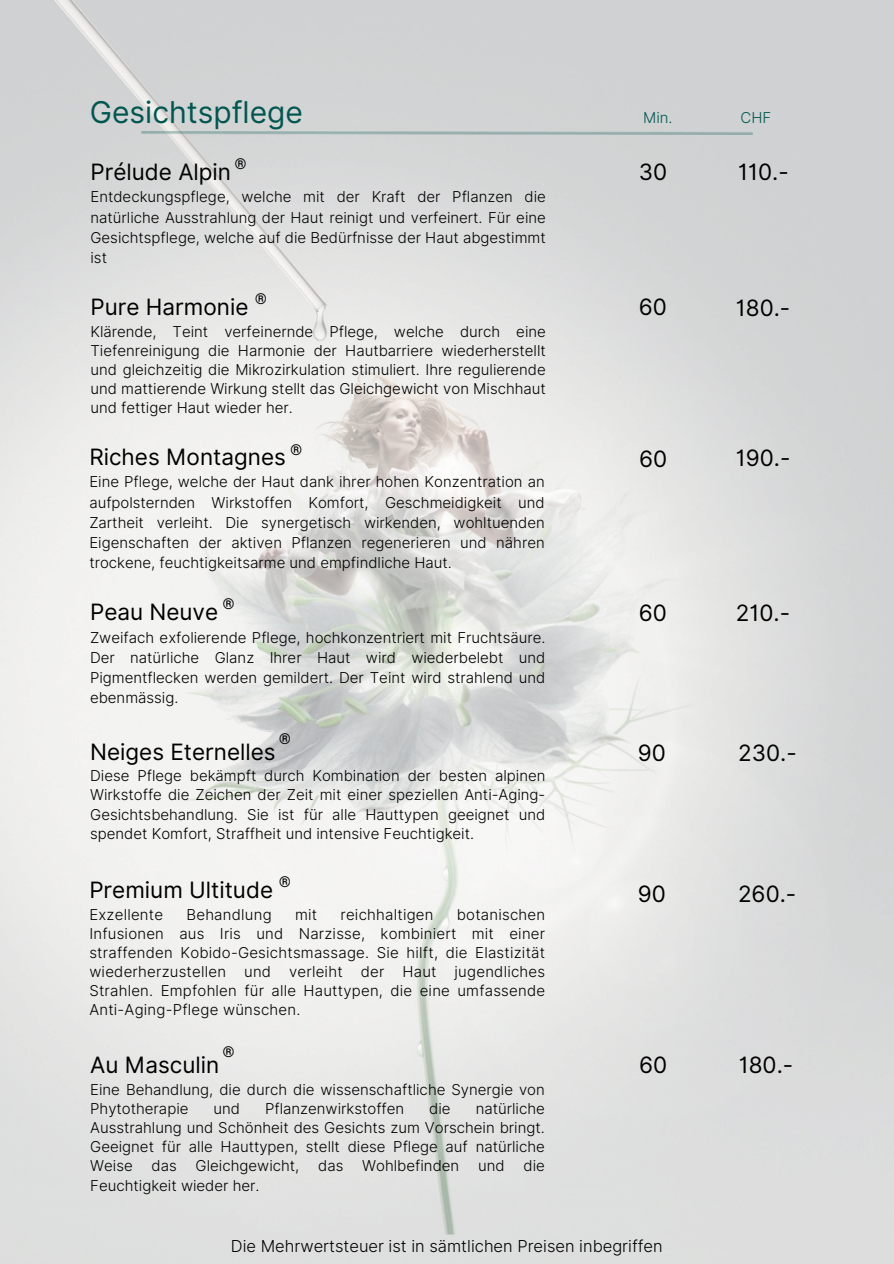
<style>
.page{position:relative;width:894px;height:1264px;background:#fff}
.page>*{position:absolute;margin:0;border:0;box-sizing:border-box;transform-origin:0 0}
.t1{font:30px "Inter";color:#005750}
.t2{font:22.5px "Inter";color:#000}
.t3{font:300 16.5px "Inter";color:#000}
.t4{font:300 15px/19.2px "Inter";color:#000;text-align:justify}
.t5{font:300 15px "Inter";color:#005750}
.t6{font:15px "Inter";color:#000}
</style>
<div class="page">
<img style="left:0;top:0;width:893px;height:1263px">
<img style="left:89px;top:131px;width:715px;height:4px">
<p class="t1" style="left:90px;top:94px;width:214px">Gesichtspflege</p>
<h1 class="t2" style="left:90px;top:158px;width:142px">Prélude Alpin</h1>
<p class="t4" style="left:90px;top:187px;width:456px;line-height:20.2px">Entdeckungspflege, welche mit der Kraft der Pflanzen die natürliche Ausstrahlung der Haut reinigt und verfeinert. Für eine Gesichtspflege, welche auf die Bedürfnisse der Haut abgestimmt ist</p>
<h3 class="t2" style="left:90px;top:293px;width:159px">Pure Harmonie</h3>
<p class="t6" style="left:234px;top:154px;width:14px">®</p>
<p class="t6" style="left:255px;top:290px;width:14px">®</p>
<p class="t4" style="left:90px;top:321px;width:456px">Klärende, Teint verfeinernde Pflege, welche durch eine Tiefenreinigung die Harmonie der Hautbarriere wiederherstellt und gleichzeitig die Mikrozirkulation stimuliert. Ihre regulierende und mattierende Wirkung stellt das Gleichgewicht von Mischhaut und fettiger Haut wieder her.</p>
<p class="t6" style="left:290px;top:440px;width:14px">®</p>
<p class="t2" style="left:89px;top:443px;width:198px">Riches Montagnes</p>
<h2 class="t4" style="left:89px;top:472px;width:456px;line-height:20.2px">Eine Pflege, welche der Haut dank ihrer hohen Konzentration an aufpolsternden Wirkstoffen Komfort, Geschmeidigkeit und Zartheit verleiht. Die synergetisch wirkenden, wohltuenden Eigenschaften der aktiven Pflanzen regenerieren und nähren trockene, feuchtigkeitsarme und empfindliche Haut.</h2>
<p class="t2" style="left:90px;top:598px;width:130px">Peau Neuve</p>
<h2 class="t4" style="left:90px;top:627px;width:456px;line-height:20.2px">Zweifach exfolierende Pflege, hochkonzentriert mit Fruchtsäure.<br>Der natürliche Glanz Ihrer Haut wird wiederbelebt und Pigmentflecken werden gemildert. Der Teint wird strahlend und ebenmässig.</h2>
<p class="t6" style="left:222px;top:595px;width:14px">®</p>
<p class="t6" style="left:279px;top:730px;width:14px">®</p>
<p class="t2" style="left:90px;top:738px;width:187px">Neiges Eternelles</p>
<p class="t4" style="left:90px;top:766px;width:456px">Diese Pflege bekämpft durch Kombination der besten alpinen Wirkstoffe die Zeichen der Zeit mit einer speziellen Anti-Aging-Gesichtsbehandlung. Sie ist für alle Hauttypen geeignet und spendet Komfort, Straffheit und intensive Feuchtigkeit.</p>
<h2 class="t6" style="left:279px;top:872px;width:14px">®</h2>
<p class="t2" style="left:89px;top:876px;width:185px">Premium Ultitude</p>
<p class="t4" style="left:89px;top:904px;width:75px">Exzellente</p>
<p class="t4" style="left:186px;top:904px;width:87px">Behandlung</p>
<p class="t4" style="left:295px;top:904px;width:24px">mit</p>
<p class="t4" style="left:340px;top:904px;width:95px">reichhaltigen</p>
<p class="t4" style="left:89px;top:904px;width:457px;text-indent:367px">botanischen Infusionen aus Iris und Narzisse, kombiniert mit einer straffenden Kobido-Gesichtsmassage. Sie hilft, die Elastizität wiederherzustellen und verleiht der Haut jugendliches Strahlen. Empfohlen für alle Hauttypen, die eine umfassende Anti-Aging-Pflege wünschen.</p>
<p class="t6" style="left:222px;top:1042px;width:14px">®</p>
<p class="t2" style="left:90px;top:1051px;width:131px">Au Masculin</p>
<p class="t4" style="left:90px;top:1079px;width:456px">Eine Behandlung, die durch die wissenschaftliche Synergie von<br>Phytotherapie</p>
<p class="t4" style="left:213px;top:1098px;width:28px">und</p>
<p class="t4" style="left:265px;top:1098px;width:141px">Pflanzenwirkstoffen</p>
<p class="t4" style="left:429px;top:1098px;width:23px">die</p>
<p class="t4" style="left:90px;top:1098px;width:456px;text-indent:385px">natürliche Ausstrahlung und Schönheit des Gesichts zum Vorschein bringt.<br>Geeignet für alle Hauttypen, stellt diese Pflege auf natürliche Weise</p>
<p class="t4" style="left:151px;top:1156px;width:27px">das</p>
<p class="t4" style="left:196px;top:1156px;width:105px">Gleichgewicht,</p>
<p class="t4" style="left:318px;top:1156px;width:27px">das</p>
<p class="t4" style="left:362px;top:1156px;width:98px">Wohlbefinden</p>
<p class="t4" style="left:478px;top:1156px;width:28px">und</p>
<p class="t4" style="left:523px;top:1156px;width:23px">die</p>
<p class="t4" style="left:90px;top:1175px;width:171px">Feuchtigkeit wieder her.</p>
<h2 class="t5" style="left:643px;top:109px;width:31px">Min.</h2>
<p class="t5" style="left:740px;top:109px;width:32px">CHF</p>
<p class="t2" style="left:638px;top:158px;width:30px">30</p>
<p class="t2" style="left:738px;top:158px;width:52px">110.-</p>
<p class="t2" style="left:638px;top:293px;width:30px">60</p>
<h2 class="t2" style="left:735px;top:294px;width:56px">180.-</h2>
<p class="t2" style="left:638px;top:445px;width:30px">60</p>
<p class="t2" style="left:735px;top:444px;width:56px">190.-</p>
<p class="t2" style="left:638px;top:599px;width:30px">60</p>
<p class="t2" style="left:735px;top:599px;width:56px">210.-</p>
<p class="t2" style="left:637px;top:739px;width:30px">90</p>
<p class="t2" style="left:738px;top:739px;width:60px">230.-</p>
<p class="t2" style="left:637px;top:880px;width:30px">90</p>
<p class="t2" style="left:737px;top:880px;width:60px">260.-</p>
<h2 class="t2" style="left:638px;top:1051px;width:30px">60</h2>
<h2 class="t2" style="left:738px;top:1051px;width:56px">180.-</h2>
<p class="t3" style="left:231px;top:1235px;width:433px">Die Mehrwertsteuer ist in sämtlichen Preisen inbegriffen</p>
</div>
